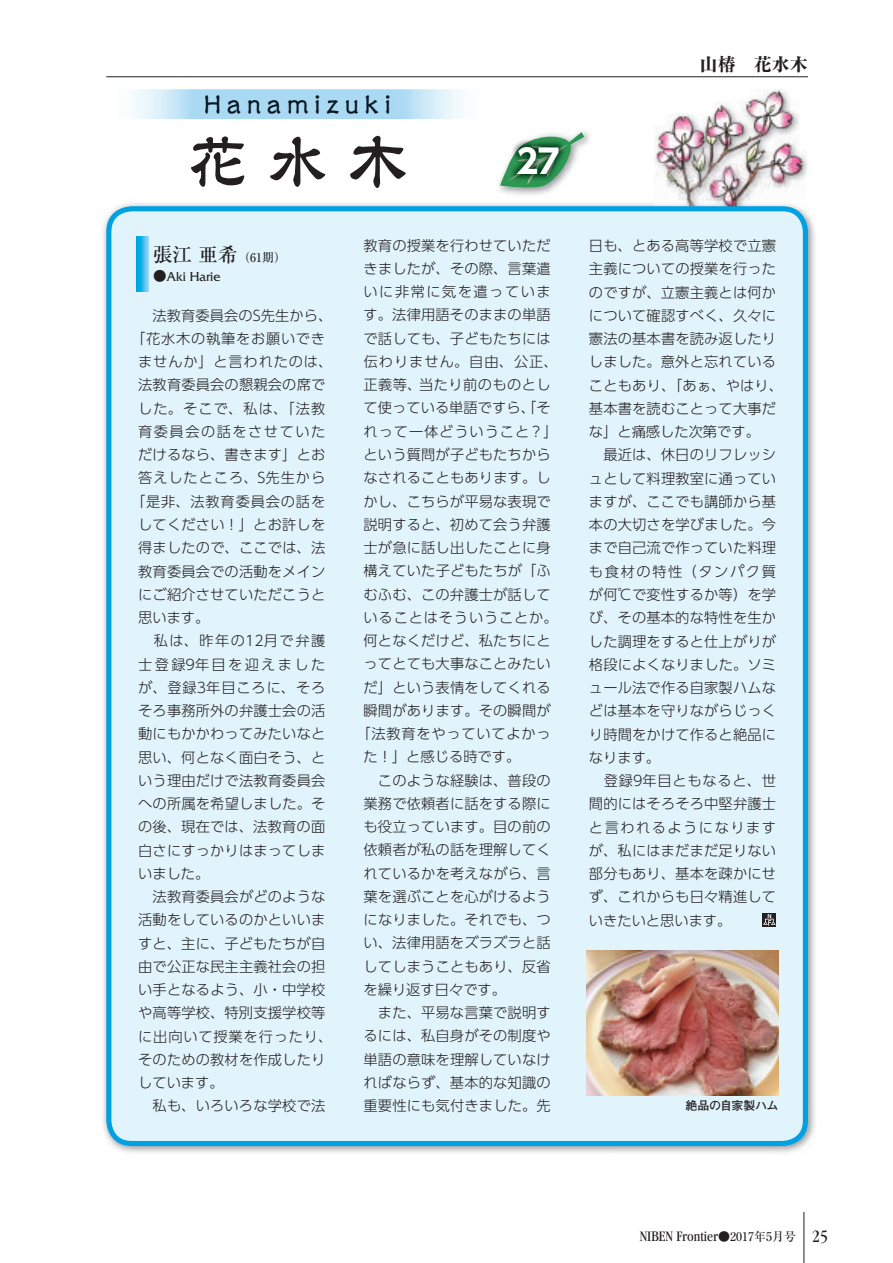
<style>
.page{position:relative;width:893px;height:1263px;background:#fff}
.page>*{position:absolute;margin:0;border:0;box-sizing:border-box;transform-origin:0 0}
.t1{font:60px "Reisho 101 Std Medium 90 pv RKSJ H";color:#231f20}
.t2{font:33px "UD Shin Go Pro Bold 90 pv RKSJ H";color:#fff}
.t3{font:24px "Reisho 101 Std Medium 90 pv RKSJ H";letter-spacing:.2em;color:#071620}
.t4{font:18px "Ryumin Pro Heavy 90 pv RKSJ H";color:#231f20}
.t5{font:condensed 15px "Garamond";color:#231f20}
.t6{font:14.25px/23.2px "UD Shin Go Pro Light 90 pv RKSJ H";letter-spacing:.01em;color:#231f20}
.t7{font:14.25px "UD Shin Go Pro Light 90 pv RKSJ H";letter-spacing:.055em;color:#231f20}
.t8{font:14.25px "UD Shin Go Pro Light 90 pv RKSJ H";letter-spacing:.065em;color:#231f20}
.t9{font:14.25px "UD Shin Go Pro Light 90 pv RKSJ H";letter-spacing:.05em;color:#231f20}
.t10{font:14.25px "UD Shin Go Pro Light 90 pv RKSJ H";letter-spacing:.105em;color:#231f20}
.t11{font:14.25px "UD Shin Go Pro Light 90 pv RKSJ H";letter-spacing:.07em;color:#231f20}
.t12{font:14.25px "UD Shin Go Pro Light 90 pv RKSJ H";letter-spacing:.03em;color:#231f20}
.t13{font:14.25px "UD Shin Go Pro Light 90 pv RKSJ H";letter-spacing:.1em;color:#231f20}
.t14{font:14.25px "UD Shin Go Pro Light 90 pv RKSJ H";letter-spacing:.06em;color:#231f20}
.t15{font:14.25px "UD Shin Go Pro Light 90 pv RKSJ H";letter-spacing:.165em;color:#231f20}
.t16{font:13.5px "Friz Quadrata";color:#231f20}
.t17{font:12px "Ryumin Pro Medium 90 pv RKSJ H";color:#231f20}
.t18{font:12px "Futo Go B101 Pro Bold 90 pv RKSJ H";letter-spacing:-.02em;color:#231f20}
.s1{font-size:19.5px}
.s2{font-family:"Futo Go B101 Pro Bold 90 pv RKSJ H"}
.s3{font-family:"Ryumin Pro Medium 90 pv RKSJ H";font-stretch:normal;font-size:12px}
.s4{font-size:18px}
</style>
<div class="page">
<hr style="left:804px;top:1212px;width:1px;height:51px;background:#231f20">
<img style="left:655px;top:89px;width:151px;height:112px">
<img style="left:103px;top:201px;width:712px;height:952px">
<div style="left:109px;top:209px;width:696px;height:934px;background:#e1f4fc;border-radius:23px"></div>
<div style="left:106px;top:206px;width:702px;height:940px;border:5px solid #00a1e3;border-radius:23px"></div>
<div style="left:763px;top:913px;width:13px;height:14px;background:#231f20"></div>
<svg style="left:763px;top:914px;width:13px;height:12px"></svg>
<img style="left:499px;top:131px;width:91px;height:64px">
<svg style="left:500px;top:132px;width:84px;height:57px"></svg>
<img style="left:509px;top:139px;width:57px;height:6px">
<img style="left:509px;top:145px;width:57px;height:37px">
<div style="left:205px;top:96px;width:185px;height:18px;background:#aad9f4"></div>
<svg style="left:136px;top:236px;width:13px;height:55px"></svg>
<img style="left:587px;top:950px;width:191px;height:145px">
<hr style="left:106px;top:77px;width:702px;height:1px;background:#231f20">
<h3 class="t3" style="left:204px;top:95px;width:190px">Hanamizuki</h3>
<h1 class="t1" style="left:188px;top:139px;width:221px">花 水 木</h1>
<h2 class="t2" style="left:516px;top:149px;width:45px">27</h2>
<p class="t17" style="left:153px;top:253px;width:134px"><span class="s1">張江 亜希</span> （61期）</p>
<p class="t16" style="left:153px;top:269px;width:69px"><span class="s2">●</span>Aki Harie</p>
<p class="t6" style="left:138px;top:306px;width:196px">　法教育委員会のS先生から、</p>
<p class="t9" style="left:131px;top:333px;width:196px">「花水木の執筆をお願いでき</p>
<p class="t7" style="left:138px;top:356px;width:196px">ませんか」と言われたのは、</p>
<p class="t6" style="left:138px;top:375px;width:189px">法教育委員会の懇親会の席で</p>
<p class="t6" style="left:138px;top:399px;width:189px">した。そこで、私は、「法教</p>
<p class="t10" style="left:138px;top:426px;width:189px">育委員会の話をさせていた</p>
<p class="t6" style="left:138px;top:445px;width:189px">だけるなら、書きます」とお</p>
<p class="t8" style="left:138px;top:473px;width:189px">答えしたところ、S先生から</p>
<p class="t7" style="left:131px;top:496px;width:196px">「是非、法教育委員会の話を</p>
<p class="t6" style="left:138px;top:515px;width:189px">してください！」とお許しを</p>
<p class="t6" style="left:138px;top:538px;width:189px">得ましたので、ここでは、法</p>
<p class="t6" style="left:138px;top:561px;width:189px">教育委員会での活動をメイン</p>
<p class="t6" style="left:138px;top:585px;width:189px">にご紹介させていただこうと</p>
<p class="t6" style="left:138px;top:608px;width:73px">思います。</p>
<p class="t13" style="left:138px;top:635px;width:189px">　私は、昨年の12月で弁護</p>
<p class="t15" style="left:138px;top:659px;width:189px">士登録9年目を迎えました</p>
<p class="t14" style="left:138px;top:682px;width:189px">が、登録3年目ころに、そろ</p>
<p class="t6" style="left:138px;top:701px;width:189px">そろ事務所外の弁護士会の活</p>
<p class="t6" style="left:138px;top:724px;width:189px">動にもかかわってみたいなと</p>
<p class="t6" style="left:138px;top:747px;width:189px">思い、何となく面白そう、と</p>
<p class="t6" style="left:138px;top:771px;width:189px">いう理由だけで法教育委員会</p>
<p class="t6" style="left:138px;top:794px;width:189px">への所属を希望しました。そ</p>
<p class="t6" style="left:138px;top:817px;width:189px">の後、現在では、法教育の面</p>
<p class="t6" style="left:138px;top:840px;width:189px">白さにすっかりはまってしま</p>
<p class="t6" style="left:138px;top:864px;width:73px">いました。</p>
<p class="t6" style="left:138px;top:887px;width:189px">　法教育委員会がどのような</p>
<p class="t6" style="left:138px;top:910px;width:189px">活動をしているのかといいま</p>
<p class="t6" style="left:138px;top:933px;width:189px">すと、主に、子どもたちが自</p>
<p class="t6" style="left:138px;top:957px;width:189px">由で公正な民主主義社会の担</p>
<p class="t6" style="left:138px;top:980px;width:189px">い手となるよう、小・中学校</p>
<p class="t6" style="left:138px;top:1003px;width:189px">や高等学校、特別支援学校等</p>
<p class="t7" style="left:138px;top:1031px;width:196px">に出向いて授業を行ったり、</p>
<p class="t6" style="left:138px;top:1050px;width:189px">そのための教材を作成したり</p>
<p class="t6" style="left:138px;top:1073px;width:87px">しています。</p>
<p class="t6" style="left:138px;top:1096px;width:189px">　私も、いろいろな学校で法</p>
<p class="t6" style="left:364px;top:236px;width:189px">教育の授業を行わせていただ</p>
<p class="t6" style="left:364px;top:259px;width:189px">きましたが、その際、言葉遣</p>
<p class="t10" style="left:364px;top:286px;width:189px">いに非常に気を遣っていま</p>
<p class="t6" style="left:364px;top:305px;width:189px">す。法律用語そのままの単語</p>
<p class="t6" style="left:364px;top:329px;width:189px">で話しても、子どもたちには</p>
<p class="t11" style="left:364px;top:356px;width:196px">伝わりません。自由、公正、</p>
<p class="t12" style="left:364px;top:379px;width:189px">正義等、当たり前のものとし</p>
<p class="t6" style="left:364px;top:398px;width:189px">て使っている単語ですら、「そ</p>
<p class="t8" style="left:364px;top:426px;width:196px">れって一体どういうこと？」</p>
<p class="t6" style="left:364px;top:445px;width:189px">という質問が子どもたちから</p>
<p class="t6" style="left:364px;top:468px;width:189px">なされることもあります。し</p>
<p class="t6" style="left:364px;top:491px;width:189px">かし、こちらが平易な表現で</p>
<p class="t6" style="left:364px;top:515px;width:189px">説明すると、初めて会う弁護</p>
<p class="t6" style="left:364px;top:538px;width:189px">士が急に話し出したことに身</p>
<p class="t6" style="left:364px;top:561px;width:189px">構えていた子どもたちが「ふ</p>
<p class="t6" style="left:364px;top:584px;width:189px">むふむ、この弁護士が話して</p>
<p class="t7" style="left:364px;top:612px;width:196px">いることはそういうことか。</p>
<p class="t6" style="left:364px;top:631px;width:189px">何となくだけど、私たちにと</p>
<p class="t6" style="left:364px;top:654px;width:189px">ってとても大事なことみたい</p>
<p class="t6" style="left:364px;top:677px;width:189px">だ」という表情をしてくれる</p>
<p class="t6" style="left:364px;top:701px;width:189px">瞬間があります。その瞬間が</p>
<p class="t9" style="left:356px;top:728px;width:196px">「法教育をやっていてよかっ</p>
<p class="t6" style="left:364px;top:747px;width:158px">た！」と感じる時です。</p>
<p class="t6" style="left:364px;top:770px;width:189px">　このような経験は、普段の</p>
<p class="t6" style="left:364px;top:794px;width:189px">業務で依頼者に話をする際に</p>
<p class="t6" style="left:364px;top:817px;width:189px">も役立っています。目の前の</p>
<p class="t6" style="left:364px;top:840px;width:189px">依頼者が私の話を理解してく</p>
<p class="t6" style="left:364px;top:864px;width:189px">れているかを考えながら、言</p>
<p class="t6" style="left:364px;top:887px;width:189px">葉を選ぶことを心がけるよう</p>
<p class="t6" style="left:364px;top:910px;width:189px">になりました。それでも、つ</p>
<p class="t6" style="left:364px;top:933px;width:189px">い、法律用語をズラズラと話</p>
<p class="t6" style="left:364px;top:957px;width:189px">してしまうこともあり、反省</p>
<p class="t6" style="left:364px;top:980px;width:144px">を繰り返す日々です。</p>
<p class="t6" style="left:364px;top:1003px;width:189px">　また、平易な言葉で説明す</p>
<p class="t6" style="left:364px;top:1026px;width:189px">るには、私自身がその制度や</p>
<p class="t6" style="left:364px;top:1050px;width:189px">単語の意味を理解していなけ</p>
<p class="t6" style="left:364px;top:1073px;width:189px">ればならず、基本的な知識の</p>
<p class="t6" style="left:364px;top:1096px;width:189px">重要性にも気付きました。先</p>
<p class="t4" style="left:700px;top:58px;width:110px">山椿　花水木</p>
<p class="t6" style="left:589px;top:236px;width:196px">日も、とある高等学校で立憲主義についての授業を行ったのですが、立憲主義とは何かについて確認すべく、久々に憲法の基本書を読み返したりしました。意外と忘れていることもあり、「あぁ、やはり、基本書を読むことって大事だな」と痛感した次第です。<br>　最近は、休日のリフレッシュとして料理教室に通っていますが、ここでも講師から基本の大切さを学びました。今まで自己流で作っていた料理も食材の特性（タンパク質が何℃で変性するか等）を学び、その基本的な特性を生かした調理をすると仕上がりが格段によくなりました。ソミュール法で作る自家製ハムなどは基本を守りながらじっくり時間をかけて作ると絶品になります。<br>　登録9年目ともなると、世間的にはそろそろ中堅弁護士と言われるようになりますが、私にはまだまだ足りない部分もあり、基本を疎かにせず、これからも日々精進していきたいと思います。</p>
<p class="t18" style="left:685px;top:1101px;width:95px">絶品の自家製ハム</p>
<p class="t5" style="left:640px;top:1228px;width:190px">NIBEN Frontier<span class="s3">●2017年5月号</span> <span class="s4">25</span></p>
</div>
